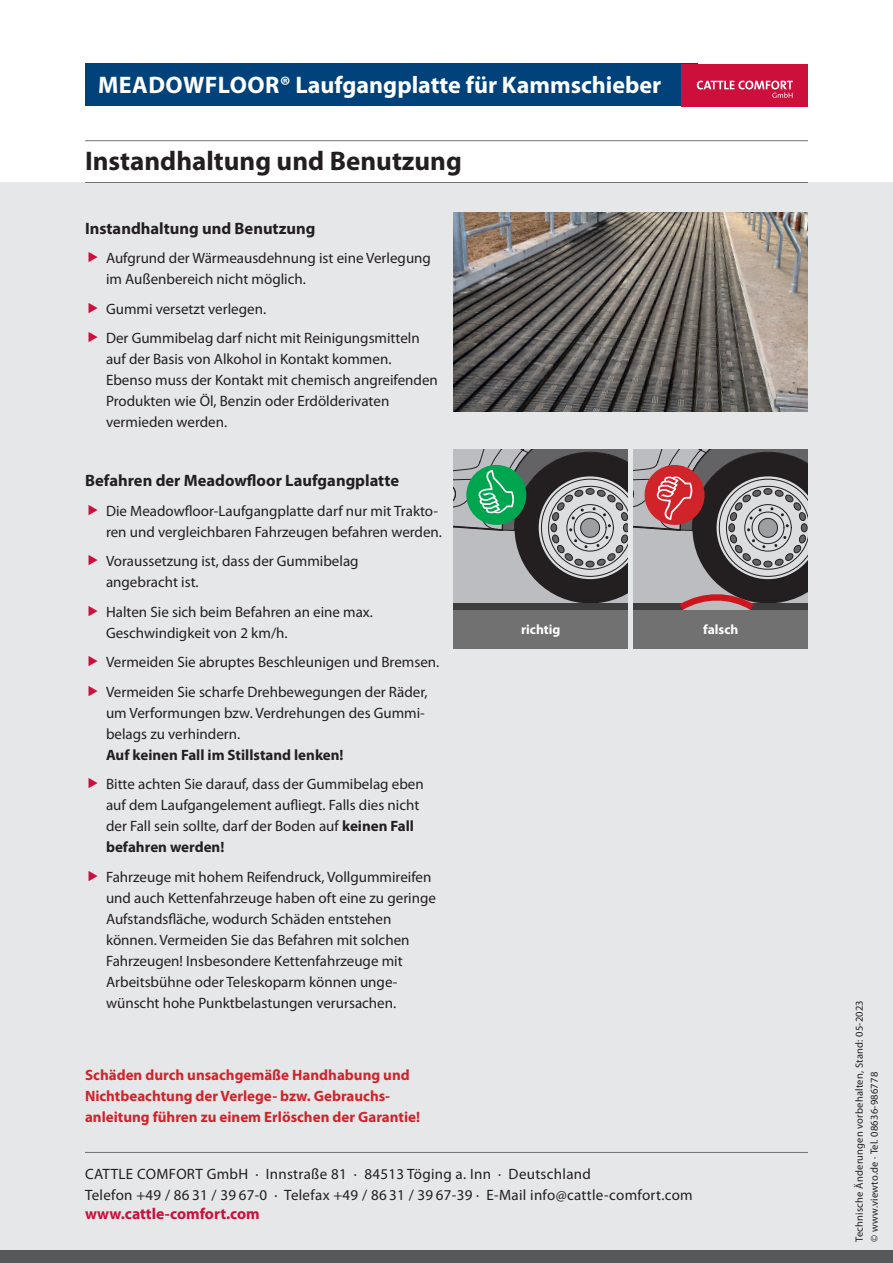
<style>
.page{position:relative;width:893px;height:1263px;background:#fff}
.page>*{position:absolute;margin:0;border:0;box-sizing:border-box;transform-origin:0 0}
.t1{font:700 27px "Myriad Pro";color:#231f20}
.t2{font:700 24px "Myriad Pro";color:#fff}
.t3{font:700 16.5px "Myriad Pro";color:#231f20}
.t4{font:700 15.75px "Myriad Pro";color:#cd0f3b}
.t5{font:15px/21px "Myriad Pro";color:#231f20}
.t6{font:15px/21px "Myriad Pro";letter-spacing:.02em;color:#231f20}
.t7{font:700 15px/21px "Myriad Pro";color:#d1232a}
.t8{font:700 15px "Myriad Pro";color:#231f20}
.t9{font:700 13.5px "Myriad Pro";color:#fff}
.t10{font:10.5px/15px "Myriad Pro";letter-spacing:.02em;color:#231f20}
.s1{font-weight:700}
</style>
<div class="page">
<div style="left:0;top:182px;width:893px;height:1081px;background:#e6e7e9"></div>
<div style="left:0;top:1250px;width:893px;height:13px;background:#57585a"></div>
<div style="left:85px;top:64px;width:612px;height:42px;background:#004279"></div>
<hr style="left:85px;top:140px;width:723px;height:1px;background:#727172">
<hr style="left:85px;top:182px;width:723px;height:1px;background:#727172">
<img style="left:454px;top:212px;width:354px;height:200px">
<div style="left:682px;top:64px;width:126px;height:42px;background:#cd0f3b"></div>
<svg style="left:697px;top:81px;width:96px;height:17px"></svg>
<div style="left:454px;top:610px;width:174px;height:38px;background:#727172"></div>
<div style="left:634px;top:610px;width:174px;height:38px;background:#727172"></div>
<div style="left:454px;top:603px;width:174px;height:7px;background:#3e3e3f"></div>
<hr style="left:85px;top:1152px;width:723px;height:1px;background:#727172">
<svg style="left:454px;top:449px;width:174px;height:154px"></svg>
<svg style="left:634px;top:449px;width:174px;height:161px"></svg>
<h2 class="t2" style="left:98px;top:72px;width:565px">MEADOWFLOOR® Laufgangplatte für Kammschieber</h2>
<h1 class="t1" style="left:85px;top:146px;width:378px">Instandhaltung und Benutzung</h1>
<p class="t3" style="left:85px;top:219px;width:232px">Instandhaltung und Benutzung</p>
<p class="t5" style="left:106px;top:248px;width:326px">Aufgrund der Wärmeausdehnung ist eine Verlegung im Außenbereich nicht möglich.</p>
<p class="t5" style="left:106px;top:294px;width:315px;line-height:29.5px">Gummi versetzt verlegen.<br>Der Gummibelag darf nicht mit Reinigungsmitteln</p>
<p class="t5" style="left:106px;top:349px;width:333px">auf der Basis von Alkohol in Kontakt kommen.<br>Ebenso muss der Kontakt mit chemisch angreifenden Produkten wie Öl, Benzin oder Erdölderivaten vermieden werden.</p>
<p class="t3" style="left:85px;top:471px;width:315px">Befahren der Meadowfloor Laufgangplatte</p>
<p class="t5" style="left:106px;top:500px;width:337px">Die Meadowfloor-Laufgangplatte darf nur mit Trakto&shy;ren und vergleichbaren Fahrzeugen befahren werden.</p>
<p class="t5" style="left:106px;top:551px;width:254px">Voraussetzung ist, dass der Gummibelag angebracht ist.</p>
<p class="t5" style="left:106px;top:601px;width:268px">Halten Sie sich beim Befahren an eine max.<br>Geschwindigkeit von 2 km/h.</p>
<p class="t5" style="left:106px;top:648px;width:335px;line-height:29.5px">Vermeiden Sie abruptes Beschleunigen und Bremsen.<br>Vermeiden Sie scharfe Drehbewegungen der Räder,</p>
<p class="t5" style="left:106px;top:702px;width:320px">um Verformungen bzw. Verdrehungen des Gummi&shy;belags zu verhindern.</p>
<p class="t8" style="left:106px;top:746px;width:239px">Auf keinen Fall im Stillstand lenken!</p>
<p class="t5" style="left:106px;top:774px;width:319px">Bitte achten Sie darauf, dass der Gummibelag eben auf dem Laufgangelement aufliegt. Falls dies nicht der Fall sein sollte, darf der Boden auf <span class="s1">keinen Fall befahren werden!</span></p>
<p class="t5" style="left:106px;top:866px;width:331px">Fahrzeuge mit hohem Reifendruck, Vollgummireifen und auch Kettenfahrzeuge haben oft eine zu geringe Aufstandsfläche, wodurch Schäden entstehen können. Vermeiden Sie das Befahren mit solchen Fahrzeugen! Insbesondere Kettenfahrzeuge mit Arbeitsbühne oder Teleskoparm können unge&shy;wünscht hohe Punktbelastungen verursachen.</p>
<p class="t7" style="left:85px;top:1064px;width:337px">Schäden durch unsachgemäße Handhabung und<br>Nichtbeachtung der Verlege- bzw. Gebrauchs&shy;anleitung führen zu einem Erlöschen der Garantie!</p>
<p class="t9" style="left:521px;top:622px;width:41px">richtig</p>
<p class="t9" style="left:703px;top:622px;width:37px">falsch</p>
<p class="t6" style="left:85px;top:1164px;width:609px">CATTLE COMFORT GmbH · Innstraße 81 · 84513 Töging a. Inn · Deutschland<br>Telefon +49 / 86 31 / 39 67-0 · Telefax +49 / 86 31 / 39 67-39 · E-Mail info@cattle-comfort.com</p>
<p class="t4" style="left:85px;top:1205px;width:176px">www.cattle-comfort.com</p>
<p class="t10" style="left:852px;top:1242px;width:243px;rotate:-90deg">Technische Änderungen vorbehalten, Stand: 05-2023 © www.viewto.de · Tel. 08636-986778</p>
</div>
